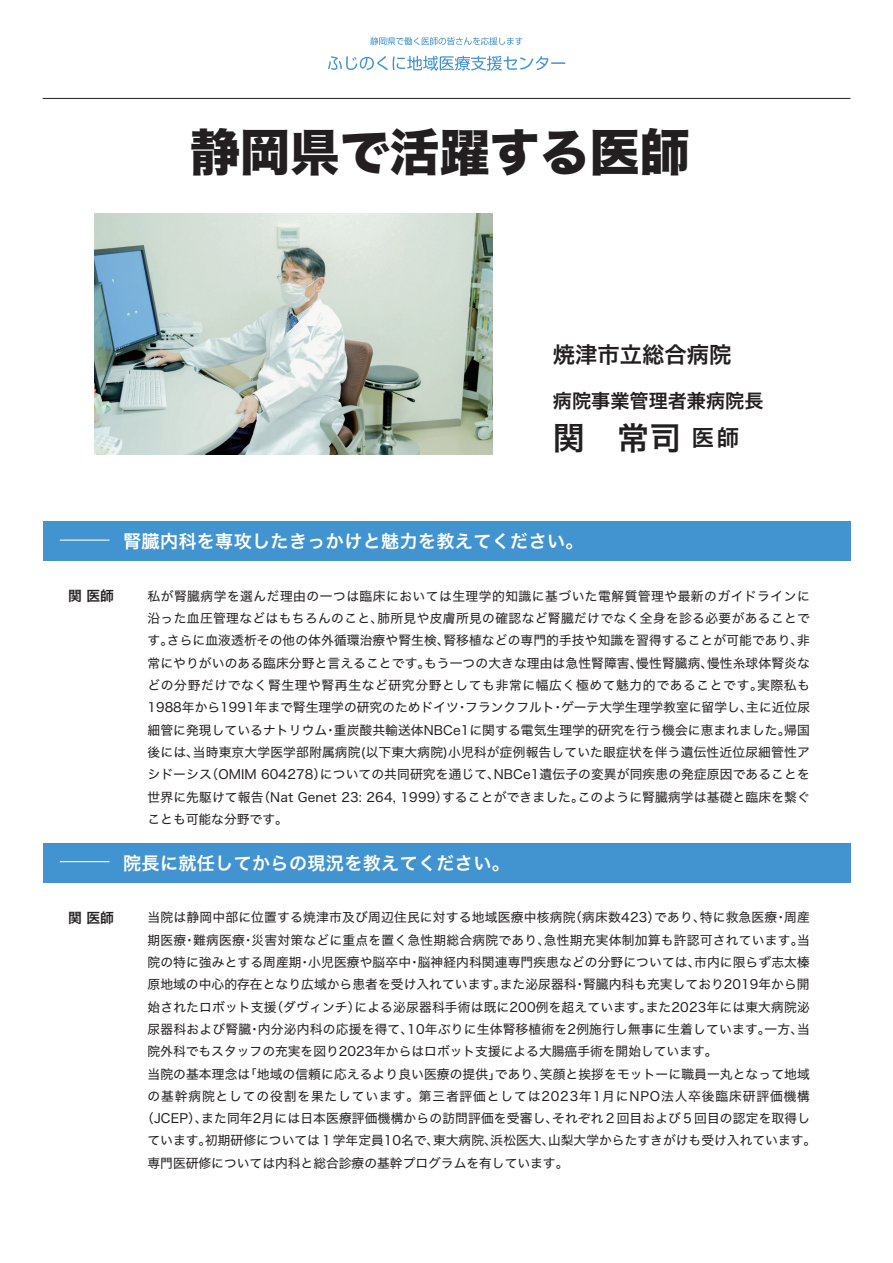
<style>
.page{position:relative;width:893px;height:1263px;background:#fff}
.page>*{position:absolute;margin:0;border:0;box-sizing:border-box;transform-origin:0 0}
.t1{font:49.95px "Hiragino Sans W8";color:#231f20}
.t2{font:32.1px "Hiragino Sans W6";color:#231f20}
.t3{font:22.35px "Hiragino Sans W6";color:#231f20}
.t4{font:19.2px "Hiragino Sans W6";color:#231f20}
.t5{font:18px "Hiragino Sans W6";letter-spacing:.02em;color:#fff}
.t6{font:13.8px "Hiragino Sans W6";color:#231f20}
.t7{font:12.75px/22.4px "Hiragino Sans W4";letter-spacing:.01em;color:#231f20;text-align:justify}
.t8{font:12.75px "Hiragino Sans W4";letter-spacing:.07em;color:#231f20}
.s1{font-size:22.35px}
</style>
<div class="page">
<svg style="left:370px;top:37px;width:153px;height:8px"></svg>
<svg style="left:328px;top:56px;width:237px;height:15px"></svg>
<hr style="left:43px;top:98px;width:807px;height:1px;background:#231f20">
<div style="left:43px;top:521px;width:807px;height:40px;background:#4194d0"></div>
<hr style="left:60px;top:540px;width:49px;height:1px;background:#fff">
<div style="left:43px;top:843px;width:807px;height:39px;background:#4194d0"></div>
<hr style="left:60px;top:861px;width:49px;height:1px;background:#fff">
<img style="left:95px;top:214px;width:397px;height:240px">
<h1 class="t1" style="left:190px;top:125px;width:501px">静岡県で活躍する医師</h1>
<h3 class="t3" style="left:553px;top:335px;width:180px">焼津市立総合病院</h3>
<h3 class="t4" style="left:553px;top:384px;width:212px">病院事業管理者兼病院長</h3>
<h2 class="t2" style="left:553px;top:408px;width:188px">関　常司 <span class="s1">医師</span></h2>
<p class="t6" style="left:68px;top:584px;width:48px">関 医師</p>
<h3 class="t5" style="left:123px;top:525px;width:462px">腎臓内科を専攻したきっかけと魅力を教えてください。</h3>
<p class="t7" style="left:148px;top:584px;width:664px">私が腎臓病学を選んだ理由の一つは臨床においては生理学的知識に基づいた電解質管理や最新のガイドラインに沿った血圧管理などはもちろんのこと、肺所見や皮膚所見の確認など腎臓だけでなく全身を診る必要があることです。さらに血液透析その他の体外循環治療や腎生検、腎移植などの専門的手技や知識を習得することが可能であり、非常にやりがいのある臨床分野と言えることです。もう一つの大きな理由は急性腎障害、慢性腎臓病、慢性糸球体腎炎などの分野だけでなく腎生理や腎再生など研究分野としても非常に幅広く極めて魅力的であることです。実際私も1988年から1991年まで腎生理学の研究のためドイツ・フランクフルト・ゲーテ大学生理学教室に留学し、主に近位尿細管に発現しているナトリウム・重炭酸共輸送体NBCe1に関する電気生理学的研究を行う機会に恵まれました。帰国後には、当時東京大学医学部附属病院(以下東大病院)小児科が症例報告していた眼症状を伴う遺伝性近位尿細管性アシドーシス（OMIM 604278）についての共同研究を通じて、NBCe1遺伝子の変異が同疾患の発症原因であることを世界に先駆けて報告（Nat Genet 23: 264, 1999）することができました。このように腎臓病学は基礎と臨床を繋ぐことも可能な分野です。</p>
<p class="t6" style="left:68px;top:905px;width:48px">関 医師</p>
<h3 class="t5" style="left:123px;top:847px;width:388px">院長に就任してからの現況を教えてください。</h3>
<p class="t7" style="left:148px;top:905px;width:664px">当院は静岡中部に位置する焼津市及び周辺住民に対する地域医療中核病院（病床数423）であり、特に救急医療・周産</p>
<p class="t7" style="left:148px;top:928px;width:664px">期医療・難病医療・災害対策などに重点を置く急性期総合病院であり、急性期充実体制加算も許認可されています。当</p>
<p class="t7" style="left:148px;top:950px;width:664px">院の特に強みとする周産期・小児医療や脳卒中・脳神経内科関連専門疾患などの分野については、市内に限らず志太榛</p>
<p class="t7" style="left:148px;top:972px;width:664px">原地域の中心的存在となり広域から患者を受け入れています。また泌尿器科・腎臓内科も充実しており2019年から開</p>
<p class="t7" style="left:148px;top:995px;width:664px">始されたロボット支援（ダヴィンチ）による泌尿器科手術は既に200例を超えています。また2023年には東大病院泌</p>
<p class="t7" style="left:148px;top:1017px;width:664px">尿器科および腎臓・内分泌内科の応援を得て、10年ぶりに生体腎移植術を2例施行し無事に生着しています。一方、当</p>
<p class="t7" style="left:148px;top:1039px;width:572px">院外科でもスタッフの充実を図り2023年からはロボット支援による大腸癌手術を開始しています。</p>
<p class="t7" style="left:148px;top:1062px;width:664px">当院の基本理念は「地域の信頼に応えるより良い医療の提供」であり、笑顔と挨拶をモットーに職員一丸となって地域</p>
<p class="t8" style="left:148px;top:1085px;width:664px">の基幹病院としての役割を果たしています。第三者評価としては2023年1月にNPO法人卒後臨床研評価機構</p>
<p class="t7" style="left:141px;top:1106px;width:670px">（JCEP）、また同年2月には日本医療評価機構からの訪問評価を受審し、それぞれ２回目および５回目の認定を取得し</p>
<p class="t7" style="left:148px;top:1129px;width:670px">ています。初期研修については１学年定員10名で、東大病院、浜松医大、山梨大学からたすきがけも受け入れています。</p>
<p class="t7" style="left:148px;top:1151px;width:422px">専門医研修については内科と総合診療の基幹プログラムを有しています。</p>
</div>
